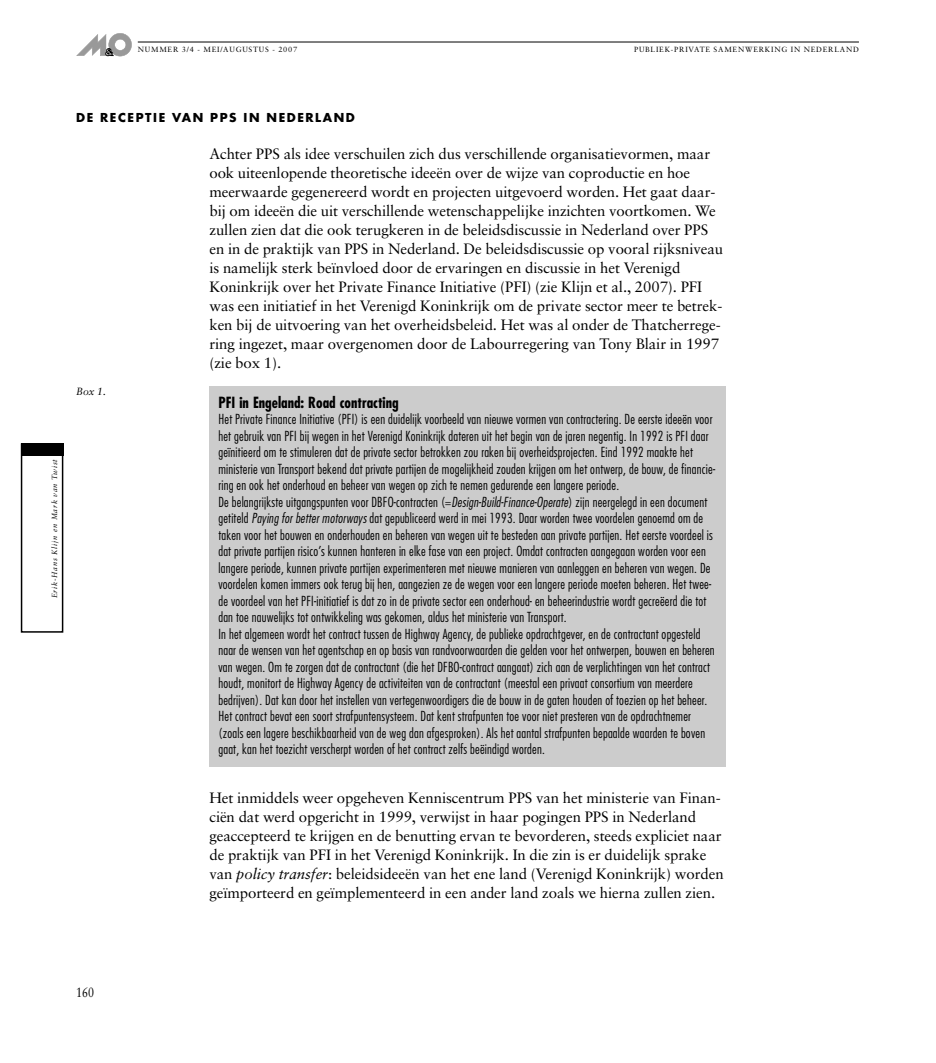
<style>
.page{position:relative;width:936px;height:1063px;background:#fff}
.page>*{position:absolute;margin:0;border:0;box-sizing:border-box;transform-origin:0 0}
.t1{font:15px/18.9px "Sabon";letter-spacing:-.005em;color:#000}
.t2{font:700 condensed 15px "Futura";color:#000}
.t3{font:300 condensed 13.5px/16.5px "Futura";letter-spacing:.015em;color:#000}
.t4{font:13.5px "Sabon";color:#000;scale:.8 1}
.t5{font:700 12px "Futura";letter-spacing:.13em;color:#000}
.t6{font:italic 10.5px "Sabon";color:#000}
.t7{font:700 9px "Futura";color:#fff}
.t8{font:7.5px "Sabon";letter-spacing:.105em;color:#000}
.t9{font:italic 7.5px "Sabon";letter-spacing:.105em;color:#000}
.s1{font-style:italic}
</style>
<div class="page">
<div style="left:21px;top:443px;width:42px;height:190px;border:2px solid #000"></div>
<div style="left:21px;top:443px;width:42px;height:13px;background:#000"></div>
<div style="left:109px;top:33px;width:22px;height:23px;background:#999;border-radius:50%"></div>
<div style="left:108px;top:33px;width:24px;height:23px;border:1px solid #999;border-radius:50%"></div>
<div style="left:115px;top:39px;width:11px;height:11px;background:#fff;border-radius:50%"></div>
<div style="left:114px;top:39px;width:12px;height:12px;border:1px solid #999;border-radius:50%"></div>
<svg style="left:76px;top:34px;width:30px;height:22px"></svg>
<hr style="left:138px;top:42px;width:720px;height:1px;background:#000">
<div style="left:209px;top:387px;width:516px;height:380px;background:#ccc"></div>
<p class="t7" style="left:105px;top:48px;width:9px">&amp;</p>
<p class="t8" style="left:138px;top:47px;width:161px">NUMMER 3/4 - MEI/AUGUSTUS - 2007</p>
<p class="t8" style="left:634px;top:47px;width:226px">PUBLIEK-PRIVATE SAMENWERKING IN NEDERLAND</p>
<p class="t9" style="left:51px;top:598px;width:141px;rotate:-90deg">Erik-Hans Klijn en Mark van Twist</p>
<p class="t5" style="left:76px;top:112px;width:280px">DE RECEPTIE VAN PPS IN NEDERLAND</p>
<p class="t1" style="left:209px;top:146px;width:515px">Achter PPS als idee verschuilen zich dus verschillende organisatievormen, maar ook uiteenlopende theoretische ideeën over de wijze van coproductie en hoe meerwaarde gegenereerd wordt en projecten uitgevoerd worden. Het gaat daar&shy;bij om ideeën die uit verschillende wetenschappelijke inzichten voortkomen. We zullen zien dat die ook terugkeren in de beleidsdiscussie in Nederland over PPS en in de praktijk van PPS in Nederland. De beleidsdiscussie op vooral rijksniveau is namelijk sterk beïnvloed door de ervaringen en discussie in het Verenigd Koninkrijk over het Private Finance Initiative (PFI) (zie Klijn et al., 2007). PFI was een initiatief in het Verenigd Koninkrijk om de private sector meer te betrek&shy;ken bij de uitvoering van het overheidsbeleid. Het was al onder de Thatcherrege&shy;ring ingezet, maar overgenomen door de Labourregering van Tony Blair in 1997 (zie box 1).</p>
<p class="t6" style="left:76px;top:387px;width:31px">Box 1.</p>
<p class="t2" style="left:218px;top:396px;width:182px">PFI in Engeland: Road contracting</p>
<p class="t3" style="left:218px;top:412px;width:498px">Het Private Finance Initiative (PFI) is een duidelijk voorbeeld van nieuwe vormen van contractering. De eerste ideeën voor het gebruik van PFI bij wegen in het Verenigd Koninkrijk dateren uit het begin van de jaren negentig. In 1992 is PFI daar geïnitieerd om te stimuleren dat de private sector betrokken zou raken bij overheidsprojecten. Eind 1992 maakte het ministerie van Transport bekend dat private partijen de mogelijkheid zouden krijgen om het ontwerp, de bouw, de financie&shy;ring en ook het onderhoud en beheer van wegen op zich te nemen gedurende een langere periode.<br>De belangrijkste uitgangspunten voor DBFO-contracten (=<span class="s1">Design-Build-Finance-Operate</span>) zijn neergelegd in een document getiteld <span class="s1">Paying for better motorways</span>dat gepubliceerd werd in mei 1993. Daar worden twee voordelen genoemd om de taken voor het bouwen en onderhouden en beheren van wegen uit te besteden aan private partijen. Het eerste voordeel is dat private partijen risico’s kunnen hanteren in elke fase van een project. Omdat contracten aangegaan worden voor een langere periode, kunnen private partijen experimenteren met nieuwe manieren van aanleggen en beheren van wegen. De voordelen komen immers ook terug bij hen, aangezien ze de wegen voor een langere periode moeten beheren. Het twee&shy;de voordeel van het PFI-initiatief is dat zo in de private sector een onderhoud- en beheerindustrie wordt gecreëerd die tot dan toe nauwelijks tot ontwikkeling was gekomen, aldus het ministerie van Transport.<br>In het algemeen wordt het contract tussen de Highway Agency, de publieke opdrachtgever, en de contractant opgesteld naar de wensen van het agentschap en op basis van randvoorwaarden die gelden voor het ontwerpen, bouwen en beheren van wegen. Om te zorgen dat de contractant (die het DFBO-contract aangaat) zich aan de verplichtingen van het contract houdt, monitort de Highway Agency de activiteiten van de contractant (meestal een privaat consortium van meerdere bedrijven). Dat kan door het instellen van vertegenwoordigers die de bouw in de gaten houden of toezien op het beheer.<br>Het contract bevat een soort strafpuntensysteem. Dat kent strafpunten toe voor niet presteren van de opdrachtnemer (zoals een lagere beschikbaarheid van de weg dan afgesproken). Als het aantal strafpunten bepaalde waarden te boven gaat, kan het toezicht verscherpt worden of het contract zelfs beëindigd worden.</p>
<p class="t1" style="left:209px;top:790px;width:515px">Het inmiddels weer opgeheven Kenniscentrum PPS van het ministerie van Finan&shy;ciën dat werd opgericht in 1999, verwijst in haar pogingen PPS in Nederland geaccepteerd te krijgen en de benutting ervan te bevorderen, steeds expliciet naar de praktijk van PFI in het Verenigd Koninkrijk. In die zin is er duidelijk sprake van <span class="s1">policy transfer</span>: beleidsideeën van het ene land (Verenigd Koninkrijk) worden geïmporteerd en geïmplementeerd in een ander land zoals we hierna zullen zien.</p>
<p class="t4" style="left:76px;top:986px;width:24px">160</p>
</div>
